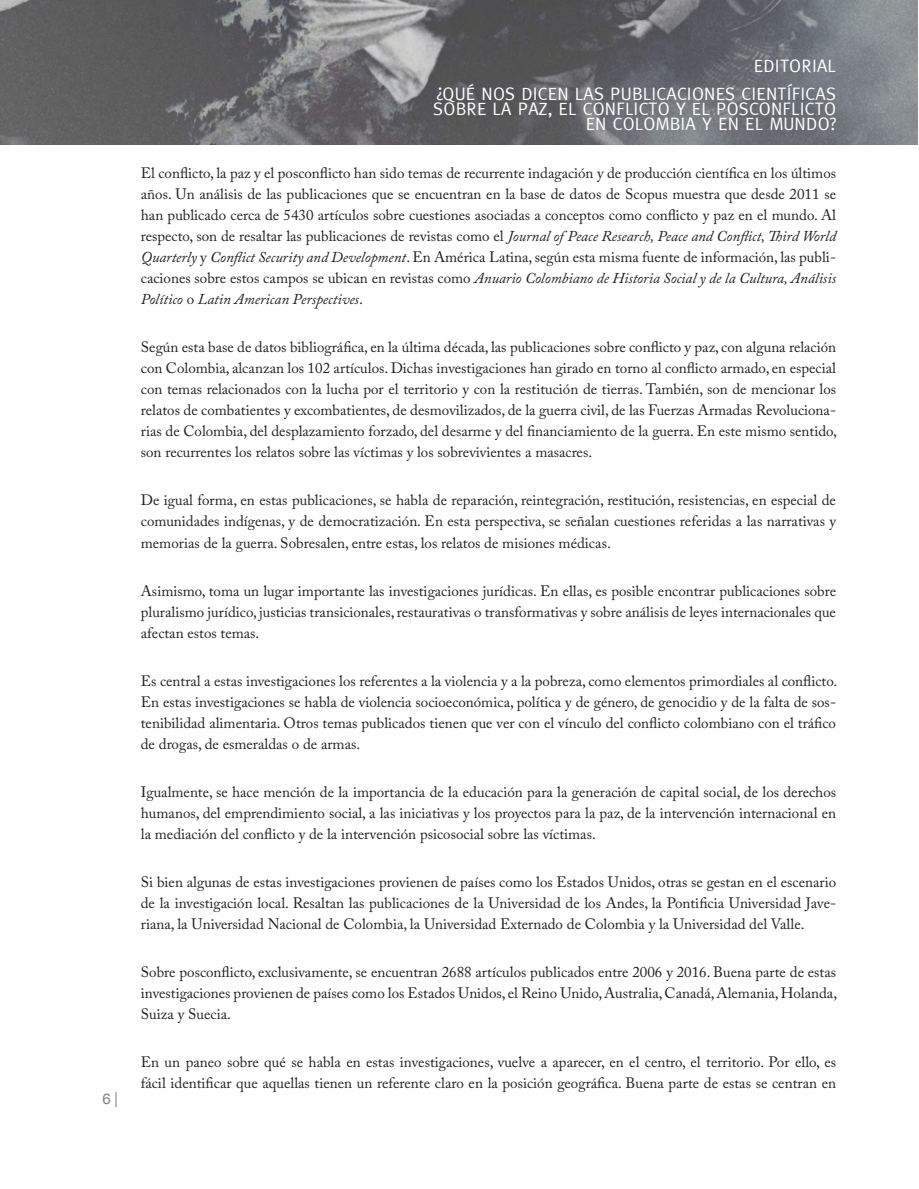
<style>
.page{position:relative;width:919px;height:1189px;background:#fff}
.page>*{position:absolute;margin:0;border:0;box-sizing:border-box;transform-origin:0 0}
.Titulo_Portadilla{font:18px/15px "Meta Caps";letter-spacing:.015em;color:#fff;text-align:right}
.t1{font:15px/21px "Adobe Caslon Pro";color:#231f20;text-align:justify}
.t2{font:15px "Helvetica Neue";color:#808180}
.s1{font-style:italic}
</style>
<div class="page">
<img style="left:0;top:0;width:917px;height:145px">
<p class="t2" style="left:103px;top:1088px;width:17px">6 |</p>
<p class="Titulo_Portadilla" style="left:754px;top:58px;width:84px">EDITORIAL</p>
<p class="Titulo_Portadilla" style="left:433px;top:86px;width:404px">¿QUÉ NOS DICEN LAS PUBLICACIONES CIENTÍFICAS<br>SOBRE LA PAZ, EL CONFLICTO Y EL POSCONFLICTO<br>EN COLOMBIA Y EN EL MUNDO?</p>
<p class="t1" style="left:141px;top:163px;width:697px">El conflicto, la paz y el posconflicto han sido temas de recurrente indagación y de producción científica en los últimos años. Un análisis de las publicaciones que se encuentran en la base de datos de Scopus muestra que desde 2011 se han publicado cerca de 5430 artículos sobre cuestiones asociadas a conceptos como conflicto y paz en el mundo. Al respecto, son de resaltar las publicaciones de revistas como el <span class="s1">Journal of Peace Research, Peace and Conflict, Third World Quarterly</span> y <span class="s1">Conflict Security and Development</span>. En América Latina, según esta misma fuente de información, las publi&shy;caciones sobre estos campos se ubican en revistas como <span class="s1">Anuario Colombiano de Historia Social y de la Cultura, Análisis Político</span> o <span class="s1">Latin American Perspectives</span>.</p>
<p class="t1" style="left:141px;top:337px;width:698px">Según esta base de datos bibliográfica, en la última década, las publicaciones sobre conflicto y paz, con alguna relación con Colombia, alcanzan los 102 artículos. Dichas investigaciones han girado en torno al conflicto armado, en especial con temas relacionados con la lucha por el territorio y con la restitución de tierras. También, son de mencionar los relatos de combatientes y excombatientes, de desmovilizados, de la guerra civil, de las Fuerzas Armadas Revoluciona&shy;rias de Colombia, del desplazamiento forzado, del desarme y del financiamiento de la guerra. En este mismo sentido, son recurrentes los relatos sobre las víctimas y los sobrevivientes a masacres.</p>
<p class="t1" style="left:141px;top:490px;width:697px">De igual forma, en estas publicaciones, se habla de reparación, reintegración, restitución, resistencias, en especial de comunidades indígenas, y de democratización. En esta perspectiva, se señalan cuestiones referidas a las narrativas y memorias de la guerra. Sobresalen, entre estas, los relatos de misiones médicas.</p>
<p class="t1" style="left:141px;top:580px;width:697px">Asimismo, toma un lugar importante las investigaciones jurídicas. En ellas, es posible encontrar publicaciones sobre pluralismo jurídico, justicias transicionales, restaurativas o transformativas y sobre análisis de leyes internacionales que afectan estos temas.</p>
<p class="t1" style="left:141px;top:670px;width:698px">Es central a estas investigaciones los referentes a la violencia y a la pobreza, como elementos primordiales al conflicto.<br>En estas investigaciones se habla de violencia socioeconómica, política y de género, de genocidio y de la falta de sos&shy;tenibilidad alimentaria. Otros temas publicados tienen que ver con el vínculo del conflicto colombiano con el tráfico de drogas, de esmeraldas o de armas.</p>
<p class="t1" style="left:141px;top:781px;width:697px">Igualmente, se hace mención de la importancia de la educación para la generación de capital social, de los derechos humanos, del emprendimiento social, a las iniciativas y los proyectos para la paz, de la intervención internacional en la mediación del conflicto y de la intervención psicosocial sobre las víctimas.</p>
<p class="t1" style="left:141px;top:871px;width:697px">Si bien algunas de estas investigaciones provienen de países como los Estados Unidos, otras se gestan en el escenario de la investigación local. Resaltan las publicaciones de la Universidad de los Andes, la Pontificia Universidad Jave&shy;riana, la Universidad Nacional de Colombia, la Universidad Externado de Colombia y la Universidad del Valle.</p>
<p class="t1" style="left:141px;top:961px;width:698px">Sobre posconflicto, exclusivamente, se encuentran 2688 artículos publicados entre 2006 y 2016. Buena parte de estas investigaciones provienen de países como los Estados Unidos, el Reino Unido, Australia, Canadá, Alemania, Holanda, Suiza y Suecia.</p>
<p class="t1" style="left:141px;top:1051px;width:697px">En un paneo sobre qué se habla en estas investigaciones, vuelve a aparecer, en el centro, el territorio. Por ello, es fácil identificar que aquellas tienen un referente claro en la posición geográfica. Buena parte de estas se centran en</p>
</div>
